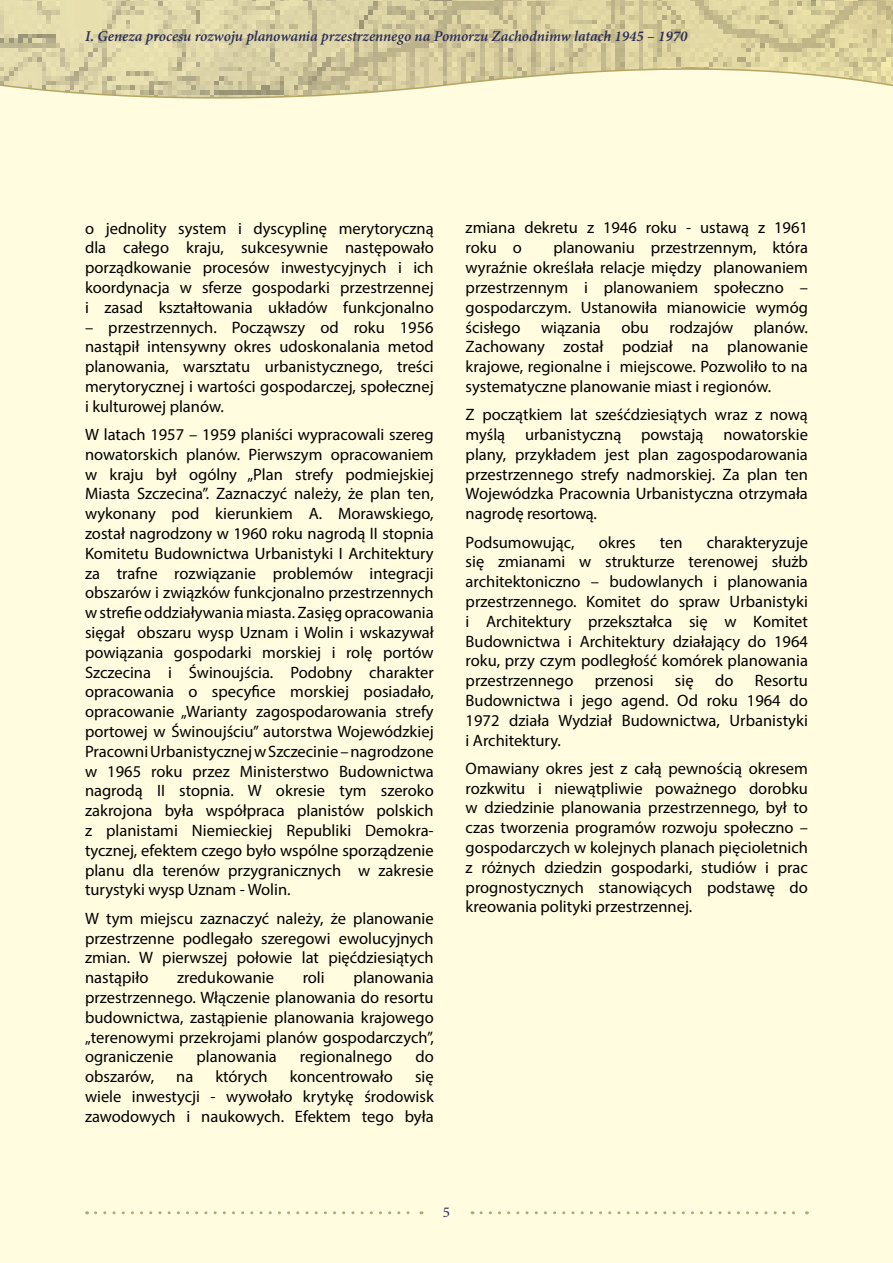
<style>
.page{position:relative;width:893px;height:1263px;background:#fff}
.page>*{position:absolute;margin:0;border:0;box-sizing:border-box;transform-origin:0 0}
.t1{font:16.5px/19.8px "Myriad Pro";color:#000;text-align:justify}
.t2{font:italic 600 15px "Minion Pro";letter-spacing:-.005em;color:#2a2c56}
.t3{font:15px "Minion Pro";color:#2a2c56}
</style>
<div class="page">
<div style="left:0;top:129px;width:893px;height:1134px;background:#fffcdf"></div>
<svg style="left:0;top:0;width:893px;height:129px;background:#e4ddb4"></svg>
<svg style="left:96px;top:1211px;width:326px;height:3px"></svg>
<svg style="left:481px;top:1211px;width:326px;height:3px"></svg>
<p class="t2" style="left:85px;top:25px;width:604px">I. Geneza procesu rozwoju planowania przestrzennego na Pomorzu Zachodnimw latach 1945 – 1970</p>
<p class="t1" style="left:85px;top:218px;width:350px">o jednolity system i dyscyplinę merytoryczną dla całego kraju, sukcesywnie następowało porządkowanie procesów inwestycyjnych i ich koordynacja w sferze gospodarki przestrzennej i zasad kształtowania układów funkcjonalno</p>
<p class="t1" style="left:85px;top:317px;width:350px">– przestrzennych. Począwszy od roku 1956 nastąpił intensywny okres udoskonalania metod planowania, warsztatu urbanistycznego, treści merytorycznej i wartości gospodarczej, społecznej i kulturowej planów.</p>
<p class="t1" style="left:85px;top:424px;width:350px">W latach 1957 – 1959 planiści wypracowali szereg nowatorskich planów. Pierwszym opracowaniem w kraju był ogólny „Plan strefy podmiejskiej Miasta Szczecina”. Zaznaczyć należy, że plan ten, wykonany pod kierunkiem A. Morawskiego, został nagrodzony w 1960 roku nagrodą II stopnia Komitetu Budownictwa Urbanistyki I Architektury za trafne rozwiązanie problemów integracji obszarów i związków funkcjonalno przestrzennych w strefie oddziaływania miasta. Zasięg opracowania sięgał obszaru wysp Uznam i Wolin i wskazywał powiązania gospodarki morskiej i rolę portów Szczecina i Świnoujścia. Podobny charakter opracowania o specyfice morskiej posiadało, opracowanie „Warianty zagospodarowania strefy portowej w Świnoujściu” autorstwa Wojewódzkiej Pracowni Urbanistycznej w Szczecinie – nagrodzone w 1965 roku przez Ministerstwo Budownictwa nagrodą II stopnia. W okresie tym szeroko zakrojona była współpraca planistów polskich z planistami Niemieckiej Republiki Demokra&shy;tycznej, efektem czego było wspólne sporządzenie planu dla terenów przygranicznych w zakresie turystyki wysp Uznam - Wolin.</p>
<p class="t1" style="left:85px;top:908px;width:350px">W tym miejscu zaznaczyć należy, że planowanie przestrzenne podlegało szeregowi ewolucyjnych zmian. W pierwszej połowie lat pięćdziesiątych nastąpiło</p>
<p class="t1" style="left:85px;top:967px;width:350px;text-indent:268px">planowania przestrzennego. Włączenie planowania do resortu budownictwa, zastąpienie planowania krajowego „terenowymi przekrojami planów gospodarczych”, ograniczenie</p>
<p class="t1" style="left:177px;top:967px;width:98px">zredukowanie</p>
<p class="t1" style="left:303px;top:967px;width:24px">roli</p>
<p class="t1" style="left:197px;top:1047px;width:82px">planowania</p>
<p class="t1" style="left:300px;top:1047px;width:94px">regionalnego</p>
<p class="t1" style="left:415px;top:1047px;width:20px">do</p>
<p class="t1" style="left:85px;top:1066px;width:71px">obszarów,</p>
<p class="t1" style="left:176px;top:1066px;width:19px">na</p>
<p class="t1" style="left:215px;top:1066px;width:54px">których</p>
<p class="t1" style="left:290px;top:1066px;width:105px">koncentrowało</p>
<p class="t1" style="left:85px;top:1066px;width:350px;text-indent:330px">się wiele inwestycji - wywołało krytykę środowisk zawodowych i naukowych. Efektem tego była</p>
<p class="t1" style="left:466px;top:218px;width:344px">zmiana dekretu z 1946 roku - ustawą z 1961 roku o</p>
<p class="t1" style="left:466px;top:238px;width:344px;text-indent:88px">planowaniu przestrzennym, która wyraźnie określała relacje między planowaniem przestrzennym i planowaniem społeczno – gospodarczym. Ustanowiła mianowicie wymóg ścisłego wiązania obu rodzajów planów.<br>Zachowany został podział na planowanie krajowe, regionalne i miejscowe. Pozwoliło to na systematyczne planowanie miast i regionów.</p>
<p class="t1" style="left:466px;top:404px;width:344px">Z początkiem lat sześćdziesiątych wraz z nową myślą urbanistyczną powstają nowatorskie plany, przykładem jest plan zagospodarowania przestrzennego strefy nadmorskiej. Za plan ten Wojewódzka Pracownia Urbanistyczna otrzymała nagrodę resortową.</p>
<p class="t1" style="left:466px;top:532px;width:110px">Podsumowując,</p>
<p class="t1" style="left:599px;top:532px;width:39px">okres</p>
<p class="t1" style="left:660px;top:532px;width:24px">ten</p>
<p class="t1" style="left:466px;top:532px;width:344px;text-indent:241px">charakteryzuje się zmianami w strukturze terenowej służb architektoniczno – budowlanych i planowania przestrzennego. Komitet do spraw Urbanistyki i Architektury przekształca się w Komitet Budownictwa i Architektury działający do 1964 roku, przy czym podległość komórek planowania przestrzennego</p>
<p class="t1" style="left:595px;top:670px;width:60px">przenosi</p>
<p class="t1" style="left:675px;top:670px;width:20px">się</p>
<p class="t1" style="left:715px;top:670px;width:20px">do</p>
<p class="t1" style="left:466px;top:670px;width:344px;text-indent:289px">Resortu Budownictwa i jego agend. Od roku 1964 do 1972 działa Wydział Budownictwa, Urbanistyki i Architektury.</p>
<p class="t1" style="left:466px;top:758px;width:344px">Omawiany okres jest z całą pewnością okresem rozkwitu i niewątpliwie poważnego dorobku w dziedzinie planowania przestrzennego, był to czas tworzenia programów rozwoju społeczno – gospodarczych w kolejnych planach pięcioletnich z różnych dziedzin gospodarki, studiów i prac prognostycznych stanowiących podstawę do kreowania polityki przestrzennej.</p>
<p class="t3" style="left:443px;top:1202px;width:9px">5</p>
</div>
